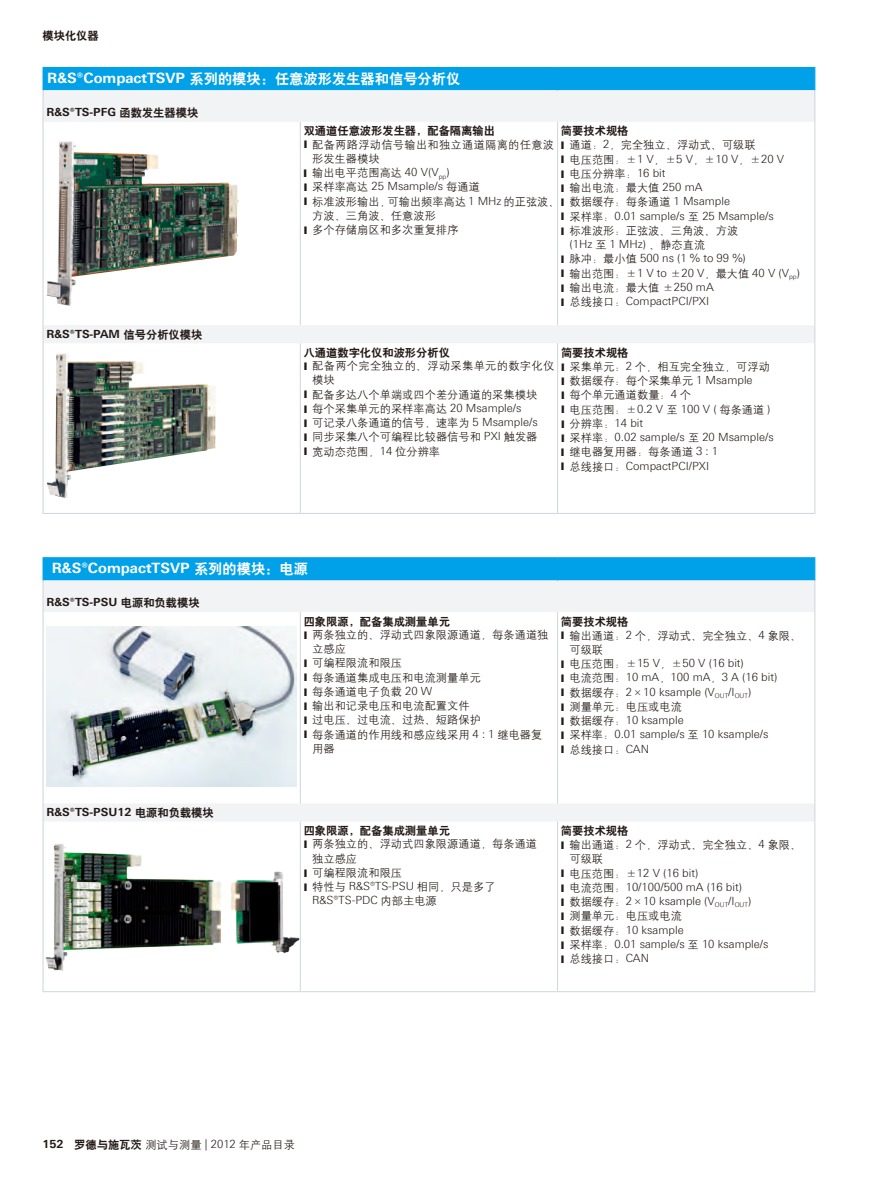
<style>
.page{position:relative;width:893px;height:1191px;background:#fff}
.page>*{position:absolute;margin:0;border:0;box-sizing:border-box;transform-origin:0 0}
.t1{font:14.25px "H Yb 2 gj";color:#fff}
.t2{font:700 14.25px "Linotype Univers 630";color:#fff}
.t3{font:11.25px/14.2px "H Yg 2 gj";color:#231916}
.t4{font:300 11.25px/14.2px "Linotype Univers 330";color:#231916}
.t5{font:11.25px "H Yb 2 gj";color:#231916}
.t6{font:700 11.25px "Linotype Univers 630";color:#231916}
.t7{font:11.25px/14.2px "H Yg 2 gj";letter-spacing:.025em;color:#231916}
.s1{font-family:"Linotype Univers 630";font-weight:700}
.s2{font-family:"H Yb 2 gj";font-weight:400}
.s3{font-family:"Linotype Univers 330";font-weight:300}
.s4{font-family:"H Yg 2 gj";font-weight:400}
.s5{font-family:"H Yb 2 gj"}
</style>
<div class="page">
<svg style="left:44px;top:90px;width:770px;height:253px"></svg>
<hr style="left:43px;top:90px;width:1px;height:32px;background:#d1d7db">
<hr style="left:814px;top:90px;width:1px;height:32px;background:#d1d7db">
<hr style="left:43px;top:122px;width:1px;height:203px;background:#d1d7db">
<hr style="left:300px;top:122px;width:1px;height:203px;background:#d1d7db">
<hr style="left:814px;top:122px;width:1px;height:203px;background:#d1d7db">
<svg style="left:43px;top:325px;width:1px;height:18px"></svg>
<svg style="left:814px;top:325px;width:1px;height:18px"></svg>
<hr style="left:43px;top:343px;width:1px;height:170px;background:#d1d7db">
<hr style="left:300px;top:343px;width:1px;height:170px;background:#d1d7db">
<hr style="left:814px;top:343px;width:1px;height:170px;background:#d1d7db">
<hr style="left:43px;top:513px;width:257px;height:1px;background:#d1d7db">
<hr style="left:300px;top:513px;width:258px;height:1px;background:#d1d7db">
<hr style="left:558px;top:513px;width:257px;height:1px;background:#d1d7db">
<hr style="left:557px;top:122px;width:1px;height:203px;background:#d1d7db">
<hr style="left:557px;top:343px;width:1px;height:170px;background:#d1d7db">
<div style="left:43px;top:67px;width:772px;height:23px;background:#00a1e9"></div>
<svg style="left:44px;top:580px;width:770px;height:241px"></svg>
<hr style="left:43px;top:580px;width:1px;height:32px;background:#d1d7db">
<hr style="left:814px;top:580px;width:1px;height:32px;background:#d1d7db">
<hr style="left:43px;top:612px;width:1px;height:191px;background:#d1d7db">
<hr style="left:300px;top:612px;width:1px;height:191px;background:#d1d7db">
<hr style="left:814px;top:612px;width:1px;height:191px;background:#d1d7db">
<svg style="left:43px;top:803px;width:1px;height:18px"></svg>
<svg style="left:814px;top:803px;width:1px;height:18px"></svg>
<hr style="left:43px;top:821px;width:1px;height:170px;background:#d1d7db">
<hr style="left:300px;top:821px;width:1px;height:170px;background:#d1d7db">
<hr style="left:814px;top:821px;width:1px;height:170px;background:#d1d7db">
<hr style="left:43px;top:991px;width:257px;height:1px;background:#d1d7db">
<hr style="left:300px;top:991px;width:258px;height:1px;background:#d1d7db">
<hr style="left:558px;top:991px;width:257px;height:1px;background:#d1d7db">
<hr style="left:557px;top:612px;width:1px;height:191px;background:#d1d7db">
<hr style="left:557px;top:821px;width:1px;height:170px;background:#d1d7db">
<hr style="left:558px;top:557px;width:257px;height:1px;background:#00a1e9">
<hr style="left:43px;top:557px;width:257px;height:1px;background:#00a1e9">
<hr style="left:300px;top:557px;width:258px;height:1px;background:#00a1e9">
<div style="left:43px;top:558px;width:772px;height:22px;background:#00a1e9"></div>
<img style="left:47px;top:141px;width:192px;height:164px">
<img style="left:47px;top:353px;width:169px;height:145px">
<img style="left:46px;top:626px;width:250px;height:161px">
<img style="left:45px;top:844px;width:254px;height:127px">
<svg style="left:304px;top:141px;width:3px;height:7px"></svg>
<svg style="left:304px;top:169px;width:3px;height:8px"></svg>
<svg style="left:304px;top:183px;width:3px;height:8px"></svg>
<svg style="left:304px;top:198px;width:3px;height:7px"></svg>
<svg style="left:304px;top:226px;width:3px;height:8px"></svg>
<svg style="left:562px;top:141px;width:2px;height:8px"></svg>
<svg style="left:562px;top:156px;width:2px;height:7px"></svg>
<svg style="left:562px;top:170px;width:2px;height:8px"></svg>
<svg style="left:562px;top:184px;width:2px;height:8px"></svg>
<svg style="left:562px;top:199px;width:2px;height:7px"></svg>
<svg style="left:562px;top:213px;width:2px;height:7px"></svg>
<svg style="left:562px;top:227px;width:2px;height:8px"></svg>
<svg style="left:562px;top:255px;width:2px;height:8px"></svg>
<svg style="left:562px;top:270px;width:2px;height:7px"></svg>
<svg style="left:562px;top:284px;width:2px;height:7px"></svg>
<svg style="left:562px;top:298px;width:2px;height:8px"></svg>
<svg style="left:304px;top:631px;width:3px;height:7px"></svg>
<svg style="left:304px;top:659px;width:3px;height:8px"></svg>
<svg style="left:304px;top:674px;width:3px;height:7px"></svg>
<svg style="left:304px;top:688px;width:3px;height:7px"></svg>
<svg style="left:304px;top:702px;width:3px;height:8px"></svg>
<svg style="left:304px;top:716px;width:3px;height:8px"></svg>
<svg style="left:304px;top:731px;width:3px;height:7px"></svg>
<svg style="left:562px;top:632px;width:2px;height:7px"></svg>
<svg style="left:562px;top:660px;width:2px;height:8px"></svg>
<svg style="left:562px;top:674px;width:2px;height:8px"></svg>
<svg style="left:562px;top:689px;width:2px;height:7px"></svg>
<svg style="left:562px;top:703px;width:2px;height:7px"></svg>
<svg style="left:562px;top:717px;width:2px;height:8px"></svg>
<svg style="left:562px;top:731px;width:2px;height:8px"></svg>
<svg style="left:562px;top:746px;width:2px;height:7px"></svg>
<p class="t5" style="left:43px;top:30px;width:58px">模块化仪器</p>
<p class="t1" style="left:47px;top:72px;width:414px"><span class="s1">R&amp;S®CompactTSVP</span> 系列的模块：任意波形发生器和信号分析仪</p>
<p class="t6" style="left:46px;top:105px;width:153px">R&amp;S®TS-PFG <span class="s2">函数发生器模块</span></p>
<p class="t5" style="left:304px;top:125px;width:193px">双通道任意波形发生器，配备隔离输出</p>
<p class="t7" style="left:312px;top:137px;width:243px">配备两路浮动信号输出和独立通道隔离的任意波形发生器模块<br>输出电平范围高达 <span class="s3">40 V(V</span><sub>pp</sub><span class="s3">)</span></p>
<p class="t4" style="left:312px;top:179px;width:169px"><span class="s4">采样率高达</span> 25 Msample/s <span class="s4">每通道</span></p>
<p class="t3" style="left:312px;top:194px;width:249px">标准波形输出，可输出频率高达 <span class="s3">1 MHz</span> 的正弦波、方波、三角波、任意波形<br>多个存储扇区和多次重复排序</p>
<p class="t5" style="left:561px;top:125px;width:69px">简要技术规格</p>
<p class="t3" style="left:569px;top:138px;width:216px">通道：<span class="s3">2</span>，完全独立、浮动式、可级联<br>电压范围：±<span class="s3">1 V</span>，±<span class="s3">5 V</span>，±<span class="s3">10 V</span>，±<span class="s3">20 V</span>电压分辨率：<span class="s3">16 bit<br></span>输出电流：最大值 <span class="s3">250 mA<br></span>数据缓存：每条通道 <span class="s3">1 Msample</span></p>
<p class="t4" style="left:569px;top:208px;width:206px"><span class="s4">采样率：</span>0.01 sample/s <span class="s4">至</span> 25 Msample/s</p>
<p class="t3" style="left:569px;top:223px;width:170px">标准波形：正弦波、三角波、方波</p>
<p class="t4" style="left:569px;top:237px;width:232px">(1Hz <span class="s4">至</span> 1 MHz) <span class="s4">、静态直流<br>脉冲：最小值</span> 500 ns (1 % to 99 %)<br><span class="s4">输出范围：±</span>1 V to <span class="s4">±</span>20 V<span class="s4">，最大值</span> 40 V (V<sub>pp</sub>)</p>
<p class="t3" style="left:569px;top:280px;width:146px">输出电流：最大值 ±<span class="s3">250 mA</span></p>
<p class="t4" style="left:569px;top:294px;width:141px"><span class="s4">总线接口：</span>CompactPCI/PXI</p>
<p class="t6" style="left:46px;top:327px;width:157px">R&amp;S®TS-PAM <span class="s2">信号分析仪模块</span></p>
<p class="t5" style="left:304px;top:347px;width:148px">八通道数字化仪和波形分析仪</p>
<p class="t3" style="left:312px;top:358px;width:244px">配备两个完全独立的、浮动采集单元的数字化仪模块<br>配备多达八个单端或四个差分通道的采集模块<br>每个采集单元的采样率高达 <span class="s3">20 Msample/s<br></span>可记录八条通道的信号，速率为 <span class="s3">5 Msample/s<br></span>同步采集八个可编程比较器信号和 <span class="s3">PXI</span> 触发器<br>宽动态范围，<span class="s3">14</span> 位分辨率</p>
<p class="t5" style="left:561px;top:347px;width:69px">简要技术规格</p>
<p class="t3" style="left:570px;top:359px;width:202px">采集单元：<span class="s3">2</span> 个，相互完全独立，可浮动数据缓存：每个采集单元 <span class="s3">1 Msample<br></span>每个单元通道数量：<span class="s3">4</span> 个<br>电压范围：±<span class="s3">0.2 V</span> 至 <span class="s3">100 V (</span> 每条通道 <span class="s3">)</span></p>
<p class="t4" style="left:570px;top:416px;width:206px"><span class="s4">分辨率：</span>14 bit<br><span class="s4">采样率：</span>0.02 sample/s <span class="s4">至</span> 20 Msample/s</p>
<p class="t3" style="left:569px;top:445px;width:150px">继电器复用器：每条通道 <span class="s3">3 : 1</span></p>
<p class="t4" style="left:569px;top:458px;width:141px"><span class="s4">总线接口：</span>CompactPCI/PXI</p>
<p class="t2" style="left:52px;top:560px;width:258px">R&amp;S®CompactTSVP <span class="s2">系列的模块：电源</span></p>
<p class="t6" style="left:46px;top:595px;width:155px">R&amp;S®TS-PSU <span class="s2">电源和负载模块</span></p>
<p class="t5" style="left:304px;top:615px;width:148px">四象限源，配备集成测量单元</p>
<p class="t3" style="left:312px;top:627px;width:238px">两条独立的、浮动式四象限源通道，每条通道独立感应<br>可编程限流和限压<br>每条通道集成电压和电流测量单元<br>每条通道电子负载 <span class="s3">20 W<br></span>输出和记录电压和电流配置文件<br>过电压、过电流、过热、短路保护<br>每条通道的作用线和感应线采用 <span class="s3">4 : 1</span> 继电器复用器</p>
<p class="t5" style="left:561px;top:615px;width:69px">简要技术规格</p>
<p class="t3" style="left:569px;top:628px;width:233px">输出通道：<span class="s3">2</span> 个，浮动式、完全独立、<span class="s3">4</span> 象限、可级联</p>
<p class="t4" style="left:569px;top:656px;width:209px"><span class="s4">电压范围：±</span>15 V<span class="s4">，±</span>50 V (16 bit)<br><span class="s4">电流范围：</span>10 mA<span class="s4">，</span>100 mA<span class="s4">，</span>3 A (16 bit)<span class="s4">数据缓存：</span>2<span class="s4">×</span>10 ksample (V<sub>OUT</sub>/I<sub>OUT</sub>)</p>
<p class="t3" style="left:569px;top:699px;width:114px">测量单元：电压或电流</p>
<p class="t4" style="left:569px;top:713px;width:201px"><span class="s4">数据缓存：</span>10 ksample<br><span class="s4">采样率：</span>0.01 sample/s <span class="s4">至</span> 10 ksample/s</p>
<p class="t3" style="left:569px;top:742px;width:81px">总线接口：<span class="s3">CAN</span></p>
<p class="t6" style="left:46px;top:805px;width:169px">R&amp;S®TS-PSU12 <span class="s2">电源和负载模块</span></p>
<p class="t5" style="left:304px;top:825px;width:148px">四象限源，配备集成测量单元</p>
<p class="t3" style="left:312px;top:837px;width:226px">两条独立的、浮动式四象限源通道，每条通道独立感应<br>可编程限流和限压<br>特性与 <span class="s3">R&amp;S®TS-PSU</span> 相同，只是多了</p>
<p class="t4" style="left:312px;top:893px;width:126px">R&amp;S®TS-PDC <span class="s4">内部主电源</span></p>
<p class="t5" style="left:561px;top:825px;width:69px">简要技术规格</p>
<p class="t3" style="left:569px;top:837px;width:233px">输出通道：<span class="s3">2</span> 个，浮动式、完全独立、<span class="s3">4</span> 象限、可级联</p>
<p class="t4" style="left:569px;top:865px;width:183px"><span class="s4">电压范围：±</span>12 V (16 bit)<br><span class="s4">电流范围：</span>10/100/500 mA (16 bit)<span class="s4">数据缓存：</span>2<span class="s4">×</span>10 ksample (V<sub>OUT</sub>/I<sub>OUT</sub>)</p>
<p class="t3" style="left:569px;top:909px;width:114px">测量单元：电压或电流</p>
<p class="t4" style="left:569px;top:922px;width:201px"><span class="s4">数据缓存：</span>10 ksample<br><span class="s4">采样率：</span>0.01 sample/s <span class="s4">至</span> 10 ksample/s</p>
<p class="t3" style="left:569px;top:951px;width:81px">总线接口：<span class="s3">CAN</span></p>
<p class="t3" style="left:43px;top:1137px;width:254px"><span class="s1">152</span> <span class="s5">罗德与施瓦茨</span>测试与测量 <span class="s3">| 2012</span> 年产品目录</p>
</div>
